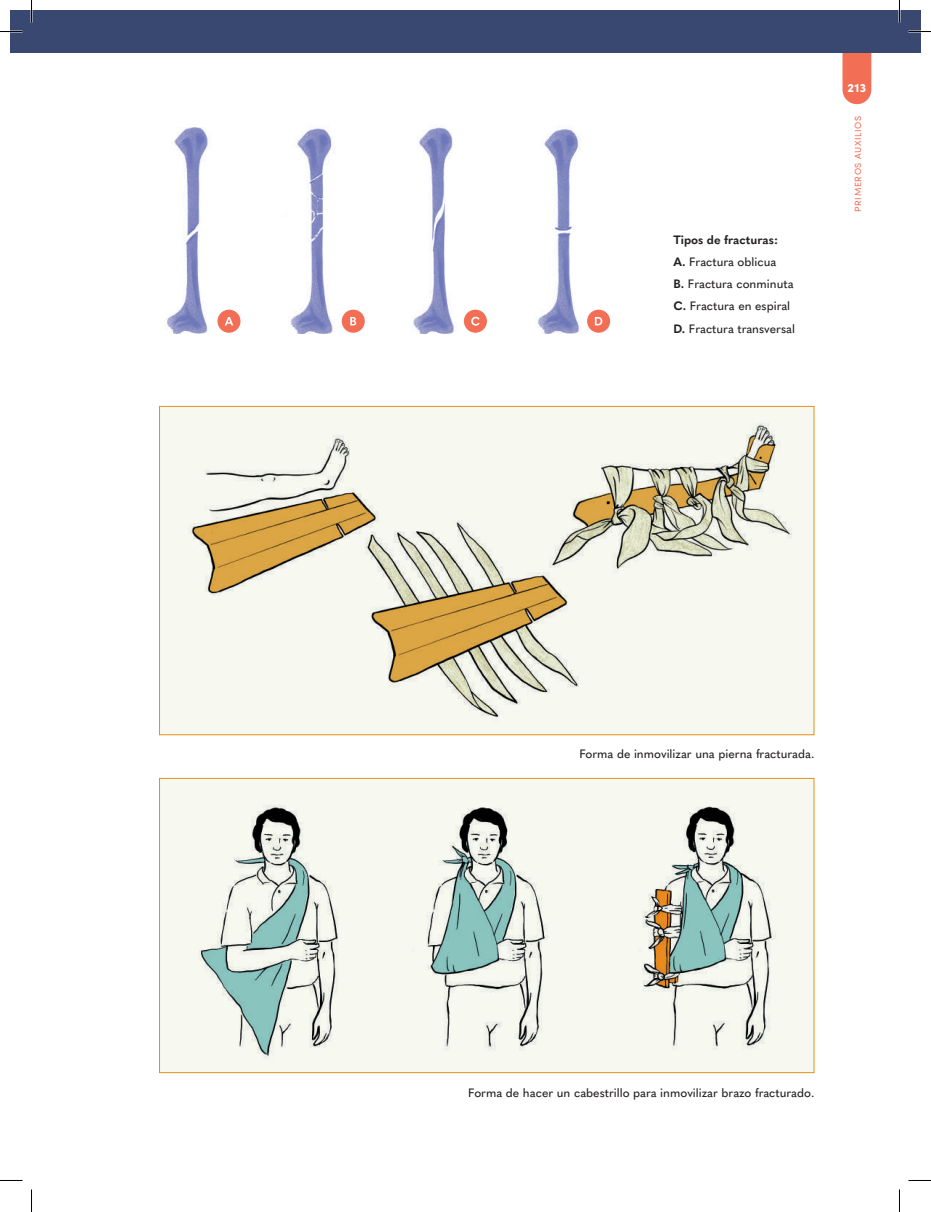
<style>
.page{position:relative;width:931px;height:1212px;background:#fff}
.page>*{position:absolute;margin:0;border:0;box-sizing:border-box;transform-origin:0 0}
.t1{font:500 12px/22.2px "Quasimoda";color:#231f20}
.t2{font:900 12px "Sofia Pro";color:#fff}
.t3{font:9px "Sofia Pro";letter-spacing:.07em;color:#f26e55}
.s1{font-weight:700}
</style>
<div class="page">
<svg style="left:842px;top:53px;width:29px;height:51px"></svg>
<div style="left:10px;top:10px;width:910px;height:43px;background:#394870"></div>
<div style="left:159px;top:406px;width:655px;height:329px;background:#f7f9f1;border:1px solid #e38f18"></div>
<div style="left:159px;top:777px;width:655px;height:295px;background:#f7f9f1;border:1px solid #e38f18"></div>
<img style="left:371px;top:520px;width:208px;height:198px">
<img style="left:188px;top:435px;width:208px;height:160px">
<div style="left:217px;top:309px;width:23px;height:23px;background:#f26e55;border-radius:50%"></div>
<svg style="left:225px;top:317px;width:8px;height:8px"></svg>
<div style="left:342px;top:309px;width:23px;height:23px;background:#f26e55;border-radius:50%"></div>
<svg style="left:350px;top:317px;width:6px;height:8px"></svg>
<div style="left:464px;top:309px;width:23px;height:23px;background:#f26e55;border-radius:50%"></div>
<svg style="left:471px;top:316px;width:8px;height:9px"></svg>
<div style="left:587px;top:309px;width:23px;height:23px;background:#f26e55;border-radius:50%"></div>
<svg style="left:595px;top:317px;width:7px;height:8px"></svg>
<img style="left:290px;top:128px;width:60px;height:206px">
<img style="left:413px;top:126px;width:53px;height:208px">
<img style="left:167px;top:128px;width:55px;height:206px">
<img style="left:536px;top:129px;width:45px;height:205px">
<img style="left:543px;top:423px;width:249px;height:157px">
<img style="left:199px;top:805px;width:139px;height:254px">
<img style="left:426px;top:807px;width:122px;height:244px">
<img style="left:642px;top:806px;width:134px;height:244px">
<hr style="left:898px;top:0;width:2px;height:22px;background:#fff">
<svg style="left:0;top:31px;width:22px;height:1px"></svg>
<svg style="left:908px;top:31px;width:22px;height:1px"></svg>
<svg style="left:31px;top:0;width:1px;height:22px"></svg>
<svg style="left:31px;top:1189px;width:1px;height:22px"></svg>
<svg style="left:899px;top:0;width:1px;height:22px"></svg>
<svg style="left:899px;top:1189px;width:1px;height:22px"></svg>
<p class="t1" style="left:673px;top:227px;width:123px"><span class="s1">Tipos de fracturas:<br>A.</span> Fractura oblicua<br><span class="s1">B.</span> Fractura conminuta<br><span class="s1">C.</span> Fractura en espiral<br><span class="s1">D.</span> Fractura transversal</p>
<p class="t2" style="left:847px;top:79px;width:20px">213</p>
<p class="t3" style="left:851px;top:212px;width:97px;rotate:-90deg">PRIMEROS AUXILIOS</p>
<p class="t1" style="left:579px;top:741px;width:236px">Forma de inmovilizar una pierna fracturada.</p>
<p class="t1" style="left:468px;top:1079px;width:347px">Forma de hacer un cabestrillo para inmovilizar brazo fracturado.</p>
</div>
